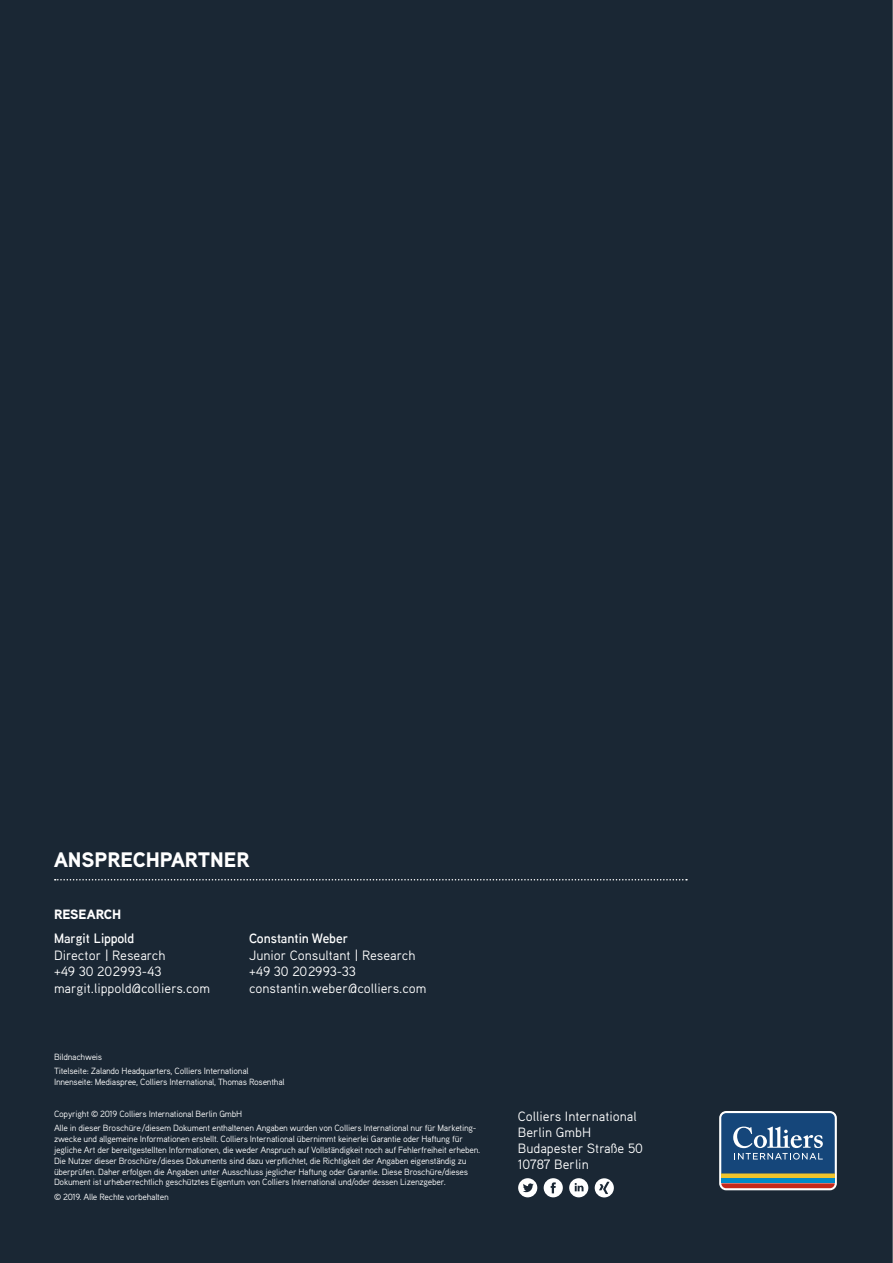
<style>
.page{position:relative;width:893px;height:1263px;background:#1a2734}
.page>*{position:absolute;margin:0;border:0;box-sizing:border-box;transform-origin:0 0}
.t1{font:900 21px "Aaux Next";color:#fff}
.t2{font:13.5px/16.5px "Aaux Pro OT";color:#fff}
.t3{font:600 13.5px "Aaux Next";color:#fff}
.t4{font:900 13.5px "Aaux Next";color:#fff}
.t5{font:9px/10.8px "Aaux Pro OT";letter-spacing:-.025em;color:#fff}
</style>
<div class="page">
<svg style="left:719px;top:1111px;width:118px;height:79px;background:#506d8a"></svg>
<svg style="left:55px;top:879px;width:632px;height:1px"></svg>
<div style="left:595px;top:1178px;width:19px;height:19px;background:#fff;border-radius:50%"></div>
<svg style="left:599px;top:1182px;width:10px;height:12px"></svg>
<svg style="left:569px;top:1178px;width:19px;height:19px"></svg>
<svg style="left:575px;top:1183px;width:8px;height:8px"></svg>
<div style="left:544px;top:1178px;width:19px;height:19px;background:#fff;border-radius:50%"></div>
<svg style="left:551px;top:1182px;width:5px;height:11px"></svg>
<div style="left:518px;top:1178px;width:19px;height:19px;background:#fff;border-radius:50%"></div>
<svg style="left:523px;top:1183px;width:11px;height:9px"></svg>
<hr style="left:892px;top:0;width:1px;height:1263px;background:#9c9b9b">
<h1 class="t1" style="left:54px;top:845px;width:197px">ANSPRECHPARTNER</h1>
<h2 class="t4" style="left:54px;top:905px;width:69px">RESEARCH</h2>
<h2 class="t3" style="left:54px;top:929px;width:82px">Margit Lippold</h2>
<h2 class="t2" style="left:54px;top:946px;width:158px">Director | Research<br>+49 30 202993-43 margit.lippold@colliers.com</h2>
<h2 class="t3" style="left:249px;top:929px;width:100px">Constantin Weber</h2>
<h2 class="t2" style="left:249px;top:946px;width:179px">Junior Consultant | Research +49 30 202993-33 constantin.weber@colliers.com</h2>
<p class="t5" style="left:54px;top:1049px;width:196px;line-height:14.7px">Bildnachweis<br>Titelseite: Zalando Headquarters, Colliers International</p>
<p class="t5" style="left:54px;top:1076px;width:232px">Innenseite: Mediaspree, Colliers International, Thomas Rosenthal</p>
<p class="t5" style="left:54px;top:1106px;width:424px;line-height:14.7px">Copyright © 2019 Colliers International Berlin GmbH<br>Alle in dieser Broschüre /diesem Dokument enthaltenen Angaben wurden von Colliers International nur für Marketing-</p>
<p class="t5" style="left:54px;top:1133px;width:428px">zwecke und allgemeine Informationen erstellt. Colliers International übernimmt keinerlei Garantie oder Haftung für jegliche Art der bereitgestellten Informationen, die weder Anspruch auf Vollständigkeit noch auf Fehlerfreiheit erheben.<br>Die Nutzer dieser Broschüre /dieses Dokuments sind dazu verpflichtet, die Richtigkeit der Angaben eigenständig zu überprüfen. Daher erfolgen die Angaben unter Ausschluss jeglicher Haftung oder Garantie. Diese Broschüre/dieses Dokument ist urheberrechtlich geschütztes Eigentum von Colliers International und/oder dessen Lizenzgeber.</p>
<p class="t5" style="left:54px;top:1191px;width:116px">© 2019. Alle Rechte vorbehalten</p>
<h2 class="t2" style="left:518px;top:1108px;width:127px;line-height:15.8px">Colliers International<br>Berlin GmbH<br>Budapester Straße 50<br>10787 Berlin</h2>
</div>
